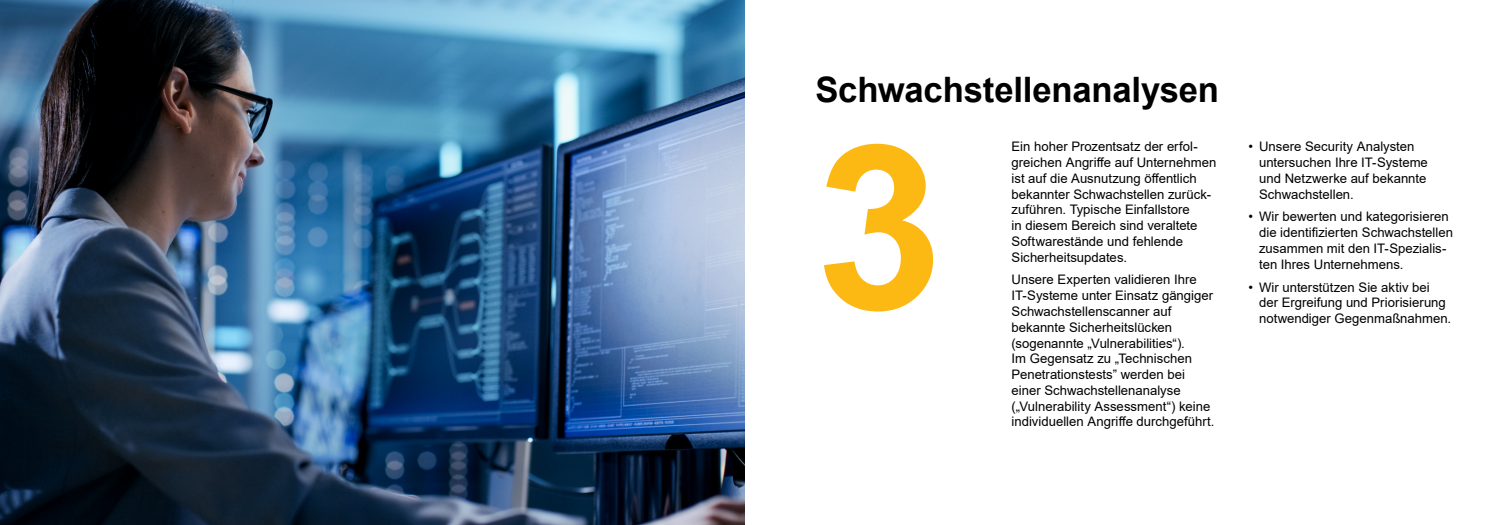
<style>
.page{position:relative;width:1489px;height:525px;background:#fff}
.page>*{position:absolute;margin:0;border:0;box-sizing:border-box;transform-origin:0 0}
.t1{font:700 229.25px "Arial";color:#fdb913}
.t2{font:700 35px "Arial";letter-spacing:-.005em;color:#000}
.t3{font:13.12px/15.8px "Arial";color:#000}
</style>
<div class="page">
<img style="left:0;top:0;width:744px;height:524px">
<h2 class="t2" style="left:815px;top:64px;width:405px">Schwachstellenanalysen</h2>
<h1 class="t1" style="left:815px;top:66px;width:129px">3</h1>
<p class="t3" style="left:1011px;top:138px;width:206px">Ein hoher Prozentsatz der erfol&shy;greichen Angriffe auf Unternehmen ist auf die Ausnutzung öffentlich bekannter Schwachstellen zurück&shy;zuführen. Typische Einfallstore<br>in diesem Bereich sind veraltete<br>Softwarestände und fehlende<br>Sicherheitsupdates.</p>
<p class="t3" style="left:1011px;top:272px;width:204px">Unsere Experten validieren Ihre IT-Systeme unter Einsatz gängiger Schwachstellenscanner auf bekannte Sicherheitslücken (sogenannte „Vulnerabilities“).<br>Im Gegensatz zu „Technischen Penetrationstests” werden bei einer Schwachstellenanalyse („Vulnerability Assessment“) keine individuellen Angriffe durchgeführt.</p>
<p class="t3" style="left:1258px;top:138px;width:170px;text-indent:-11px">• Unsere Security Analysten untersuchen Ihre IT-Systeme und Netzwerke auf bekannte<br>Schwachstellen.</p>
<p class="t3" style="left:1258px;top:209px;width:195px;text-indent:-11px">• Wir bewerten und kategorisieren die identifizierten Schwachstellen zusammen mit den IT-Spezialis&shy;ten Ihres Unternehmens.</p>
<p class="t3" style="left:1258px;top:279px;width:188px;text-indent:-11px">• Wir unterstützen Sie aktiv bei der Ergreifung und Priorisierung</p>
<p class="t3" style="left:1258px;top:310px;width:194px">notwendiger Gegenmaßnahmen.</p>
</div>
